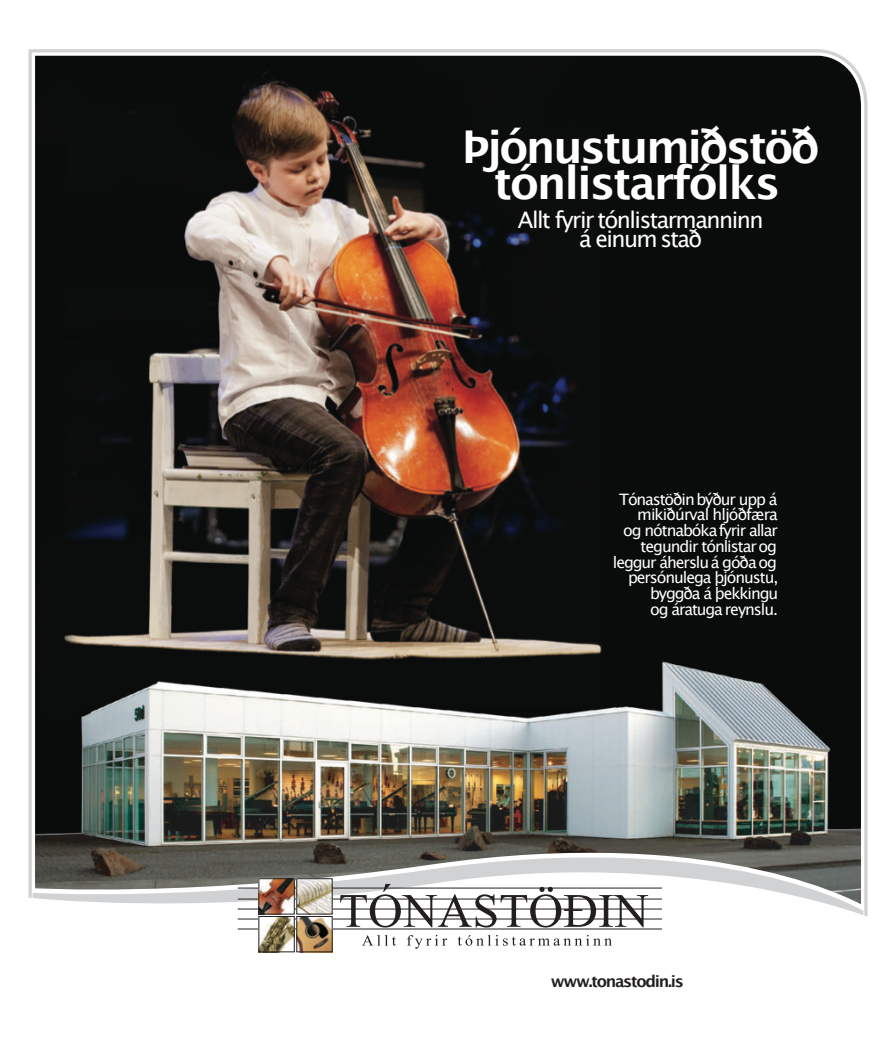
<style>
.page{position:relative;width:895px;height:1043px;background:#fff}
.page>*{position:absolute;margin:0;border:0;box-sizing:border-box;transform-origin:0 0}
.t1{font:700 45.32px/35.5px "Lucida Grande";letter-spacing:-.055em;color:#fff;text-align:center}
.t2{font:22.75px/19.2px "Lucida Grande";letter-spacing:-.065em;color:#fff;text-align:center}
.t3{font:700 16.1px "Lucida Grande";letter-spacing:-.08em;color:#231f20}
.t4{font:15.75px/15.8px "Lucida Grande";letter-spacing:-.07em;color:#fff;text-align:right}
</style>
<div class="page">
<img style="left:28px;top:49px;width:840px;height:797px">
<svg style="left:28px;top:846px;width:840px;height:107px"></svg>
<svg style="left:362px;top:935px;width:34px;height:11px"></svg>
<svg style="left:407px;top:935px;width:40px;height:14px"></svg>
<svg style="left:457px;top:935px;width:154px;height:11px"></svg>
<svg style="left:340px;top:884px;width:308px;height:44px"></svg>
<hr style="left:238px;top:888px;width:423px;height:1px;background:#231f20">
<hr style="left:238px;top:899px;width:423px;height:1px;background:#231f20">
<hr style="left:238px;top:909px;width:423px;height:1px;background:#231f20">
<hr style="left:238px;top:919px;width:423px;height:1px;background:#231f20">
<hr style="left:238px;top:929px;width:423px;height:1px;background:#231f20">
<img style="left:298px;top:918px;width:32px;height:32px">
<div style="left:296px;top:916px;width:36px;height:36px;border:1px solid #231f20"></div>
<img style="left:260px;top:880px;width:32px;height:32px">
<div style="left:258px;top:878px;width:36px;height:36px;border:1px solid #231f20"></div>
<img style="left:298px;top:880px;width:32px;height:32px">
<div style="left:296px;top:878px;width:36px;height:36px;border:1px solid #231f20"></div>
<img style="left:260px;top:918px;width:32px;height:32px">
<div style="left:258px;top:916px;width:36px;height:36px;border:1px solid #231f20"></div>
<h1 class="t1" style="left:462px;top:132px;width:359px">Þjónustumiðstöð tónlistarfólks</h1>
<h2 class="t2" style="left:517px;top:212px;width:247px">Allt fyrir tónlistarmanninn á einum stað</h2>
<p class="t4" style="left:612px;top:492px;width:167px">Tónastöðin býður upp á mikiðúrval hljóðfæra<br>og nótnabóka fyrir allar tegundir tónlistar og leggur áherslu á góða og persónulega þjónustu, byggða á þekkingu<br>og áratuga reynslu.</p>
<p class="t3" style="left:550px;top:975px;width:135px">www.tonastodin.is</p>
</div>
